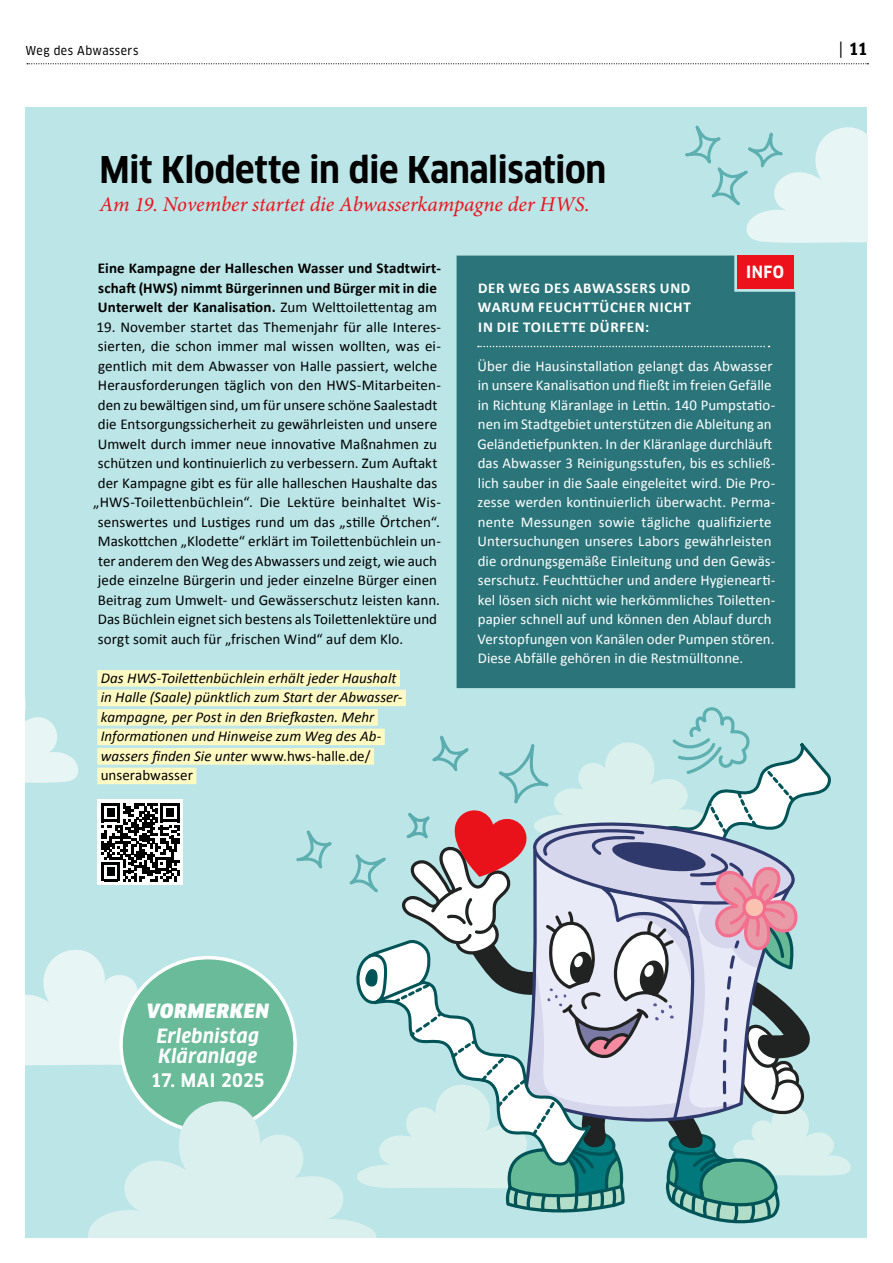
<style>
.page{position:relative;width:893px;height:1263px;background:#fff}
.page>*{position:absolute;margin:0;border:0;box-sizing:border-box;transform-origin:0 0}
.t1{font:700 condensed 36px "Clan OT";letter-spacing:-.015em;color:#000}
.t2{font:italic 21px "Minion Pro";letter-spacing:-.005em;color:#ec111a}
.t3{font:italic 700 19.2px/20.1px "Clan OT Narr";letter-spacing:.02em;color:#fff}
.t4{font:italic 19.2px "Clan OT Narr Ultra";letter-spacing:.045em;color:#fff}
.t5{font:700 condensed 18.3px "Clan OT";letter-spacing:.01em;color:#fff}
.t6{font:700 condensed 16.5px "Clan OT";color:#fff}
.t7{font:700 condensed 16.5px "Clan OT";color:#000}
.t8{font:15px "Calibri";letter-spacing:.005em;color:#000}
.t9{font:15px/19.5px "Calibri";letter-spacing:.005em;color:#fff}
.t10{font:italic 15px/19.5px "Calibri";color:#000}
.t11{font:700 15px/19.5px "Calibri";letter-spacing:.005em;color:#000}
.t12{font:700 15px/19.5px "Calibri";letter-spacing:.045em;color:#fff;text-align:justify}
.t13{font:12px "Clan OT Narr News";letter-spacing:.04em;color:#000}
.s1{font-family:"Clan OT Narr News";font-weight:400;font-stretch:normal}
.s2{font-weight:400}
.s3{font-style:normal}
</style>
<div class="page">
<div style="left:26px;top:107px;width:841px;height:1130px;background:#bbe5e7"></div>
<svg style="left:27px;top:63px;width:841px;height:1px"></svg>
<div style="left:457px;top:256px;width:338px;height:416px;background:#2b757a"></div>
<div style="left:737px;top:255px;width:57px;height:34px;background:#ec111a"></div>
<div style="left:97px;top:670px;width:303px;height:17px;background:#fffac2"></div>
<svg style="left:478px;top:346px;width:291px;height:1px"></svg>
<svg style="left:575px;top:125px;width:292px;height:147px"></svg>
<svg style="left:26px;top:672px;width:825px;height:565px"></svg>
<p class="t13" style="left:26px;top:44px;width:114px">Weg des Abwassers</p>
<p class="t7" style="left:839px;top:39px;width:30px"><span class="s1">|</span> 11</p>
<h1 class="t1" style="left:99px;top:148px;width:508px">Mit Klodette in die Kanalisation</h1>
<h2 class="t2" style="left:99px;top:190px;width:492px">Am 19. November startet die Abwasserkampagne der HWS.</h2>
<p class="t11" style="left:98px;top:258px;width:345px">Eine Kampagne der Halleschen Wasser und Stadtwirt&shy;schaft (HWS) nimmt Bürgerinnen und Bürger mit in die<br>Unterwelt der Kanalisation. <span class="s2">Zum Welttoilettentag am</span></p>
<p class="t8" style="left:97px;top:317px;width:346px">19. November startet das Themenjahr für alle Interes-</p>
<p class="t8" style="left:98px;top:337px;width:345px">sierten, die schon immer mal wissen wollten, was ei-</p>
<p class="t8" style="left:98px;top:356px;width:341px">gentlich mit dem Abwasser von Halle passiert, welche</p>
<p class="t8" style="left:98px;top:376px;width:345px">Herausforderungen täglich von den HWS-Mitarbeiten-</p>
<p class="t8" style="left:98px;top:395px;width:341px">den zu bewältigen sind, um für unsere schöne Saalestadt</p>
<p class="t8" style="left:98px;top:415px;width:341px">die Entsorgungssicherheit zu gewährleisten und unsere</p>
<p class="t8" style="left:98px;top:434px;width:341px">Umwelt durch immer neue innovative Maßnahmen zu</p>
<p class="t8" style="left:98px;top:454px;width:341px">schützen und kontinuierlich zu verbessern. Zum Auftakt</p>
<p class="t8" style="left:98px;top:473px;width:341px">der Kampagne gibt es für alle halleschen Haushalte das</p>
<p class="t8" style="left:93px;top:493px;width:349px">„HWS-Toilettenbüchlein“. Die Lektüre beinhaltet Wis-</p>
<p class="t8" style="left:98px;top:512px;width:344px">senswertes und Lustiges rund um das „stille Örtchen“.</p>
<p class="t8" style="left:98px;top:532px;width:345px">Maskottchen „Klodette“ erklärt im Toilettenbüchlein un-</p>
<p class="t8" style="left:98px;top:551px;width:341px">ter anderem den Weg des Abwassers und zeigt, wie auch</p>
<p class="t8" style="left:98px;top:571px;width:341px">jede einzelne Bürgerin und jeder einzelne Bürger einen</p>
<p class="t8" style="left:98px;top:590px;width:344px">Beitrag zum Umwelt- und Gewässerschutz leisten kann.</p>
<p class="t8" style="left:98px;top:610px;width:341px">Das Büchlein eignet sich bestens als Toilettenlektüre und</p>
<p class="t8" style="left:98px;top:629px;width:307px">sorgt somit auch für „frischen Wind“ auf dem Klo.</p>
<p class="t10" style="left:101px;top:667px;width:303px">Das HWS-Toilettenbüchlein erhält jeder Haushalt in Halle (Saale) pünktlich zum Start der Abwasser&shy;kampagne, per Post in den Briefkasten. Mehr Informationen und Hinweise zum Weg des Ab&shy;wassers finden Sie unter <span class="s3">www.hws-halle.de/ unserabwasser</span></p>
<p class="t6" style="left:746px;top:262px;width:39px">INFO</p>
<p class="t12" style="left:478px;top:277px;width:214px">DER WEG DES ABWASSERS UND WARUM FEUCHTTÜCHER NICHT IN DIE TOILETTE DÜRFEN:</p>
<p class="t9" style="left:477px;top:356px;width:300px">Über die Hausinstallation gelangt das Abwasser in unsere Kanalisation und fließt im freien Gefälle in Richtung Kläranlage in Lettin. 140 Pumpstatio&shy;nen im Stadtgebiet unterstützen die Ableitung an Geländetiefpunkten. In der Kläranlage durchläuft das Abwasser 3 Reinigungsstufen, bis es schließ&shy;lich sauber in die Saale eingeleitet wird. Die Pro&shy;zesse werden kontinuierlich überwacht. Perma&shy;nente Messungen sowie tägliche qualifizierte Untersuchungen unseres Labors gewährleisten die ordnungsgemäße Einleitung und den Gewäs&shy;serschutz. Feuchttücher und andere Hygienearti&shy;kel lösen sich nicht wie herkömmliches Toiletten&shy;papier schnell auf und können den Ablauf durch Verstopfungen von Kanälen oder Pumpen stören.<br>Diese Abfälle gehören in die Restmülltonne.</p>
<p class="t4" style="left:147px;top:1000px;width:123px">VORMERKEN</p>
<p class="t3" style="left:157px;top:1026px;width:104px">Erlebnistag<br>Kläranlage</p>
<p class="t5" style="left:151px;top:1069px;width:115px">17. MAI 2025</p>
</div>
